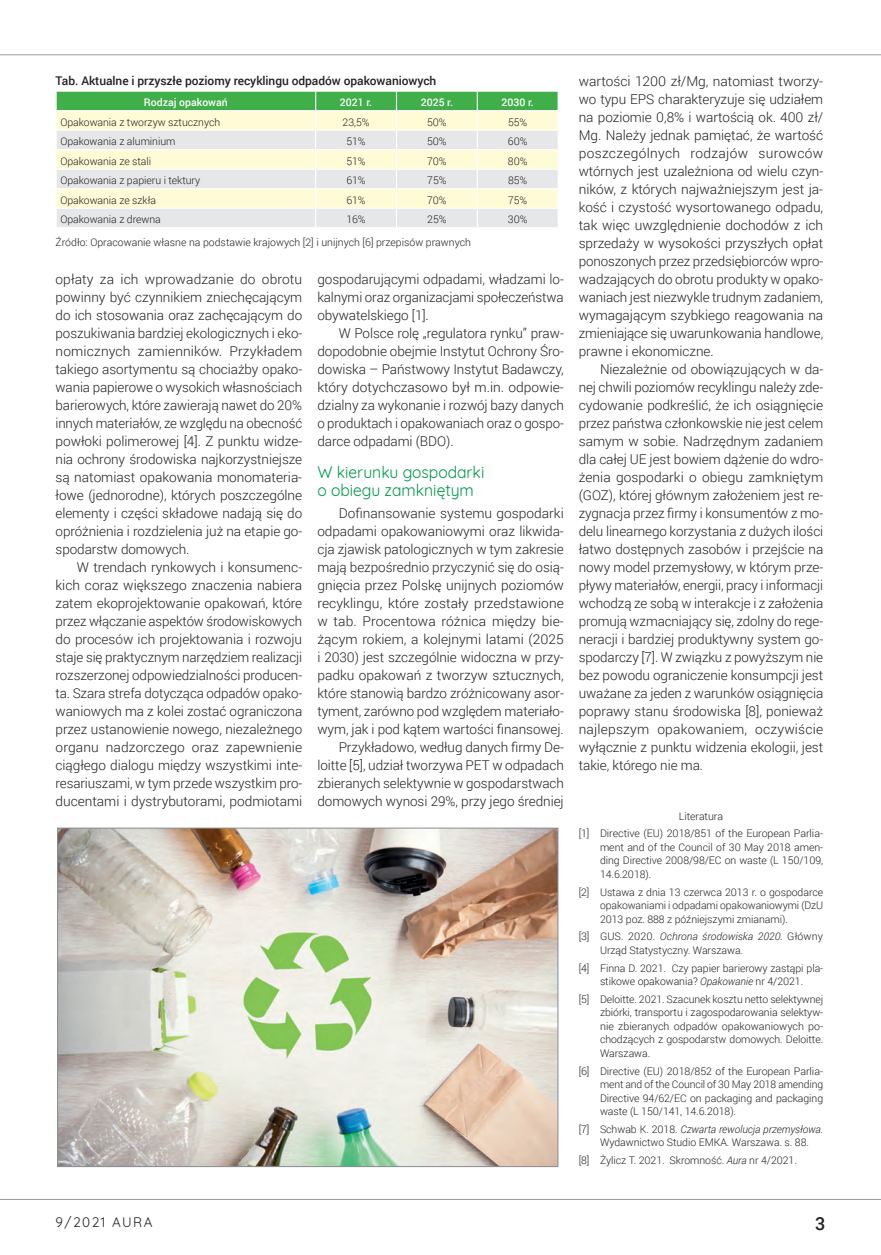
<style>
.page{position:relative;width:881px;height:1255px;background:#fff}
.page>*{position:absolute;margin:0;border:0;box-sizing:border-box;transform-origin:0 0}
.t1{font:500 18px "Roboto";color:#231f20}
.t2{font:16.5px/18px "Quicksand";color:#00984a;scale:.95 1}
.t3{font:300 13.5px/18px "Roboto";letter-spacing:-.005em;color:#231f20;text-align:justify}
.t4{font:13.5px "Quicksand";letter-spacing:.11em;color:#231f20}
.t5{font:500 12px "Roboto";letter-spacing:-.005em;color:#231f20}
.t6{font:300 10.5px/13.5px "Roboto";letter-spacing:-.005em;color:#231f20;text-align:justify}
.t7{font:500 10.5px "Roboto";color:#fff}
.s1{font-style:italic}
</style>
<div class="page">
<hr style="left:0;top:54px;width:881px;height:1px;background:#9b9da0">
<hr style="left:0;top:1199px;width:881px;height:1px;background:#9b9da0">
<svg style="left:56px;top:91px;width:502px;height:136px;background:#dbe8cd"></svg>
<img style="left:59px;top:830px;width:497px;height:335px">
<p class="t5" style="left:56px;top:72px;width:382px">Tab. Aktualne i przyszłe poziomy recyklingu odpadów opakowaniowych</p>
<p class="t7" style="left:144px;top:95px;width:85px">Rodzaj opakowań</p>
<p class="t7" style="left:340px;top:95px;width:34px">2021 r.</p>
<p class="t7" style="left:421px;top:95px;width:34px">2025 r.</p>
<p class="t7" style="left:501px;top:95px;width:34px">2030 r.</p>
<p class="t6" style="left:60px;top:115px;width:161px">Opakowania z tworzyw sztucznych</p>
<p class="t6" style="left:342px;top:115px;width:29px">23,5%</p>
<p class="t6" style="left:427px;top:115px;width:21px">50%</p>
<p class="t6" style="left:508px;top:115px;width:21px">55%</p>
<p class="t6" style="left:60px;top:135px;width:117px">Opakowania z aluminium</p>
<p class="t6" style="left:346px;top:135px;width:21px">51%</p>
<p class="t6" style="left:427px;top:135px;width:21px">50%</p>
<p class="t6" style="left:508px;top:135px;width:21px">60%</p>
<p class="t6" style="left:60px;top:154px;width:92px">Opakowania ze stali</p>
<p class="t6" style="left:346px;top:154px;width:21px">51%</p>
<p class="t6" style="left:427px;top:154px;width:21px">70%</p>
<p class="t6" style="left:508px;top:154px;width:21px">80%</p>
<p class="t6" style="left:60px;top:174px;width:141px">Opakowania z papieru i tektury</p>
<p class="t6" style="left:346px;top:174px;width:21px">61%</p>
<p class="t6" style="left:427px;top:174px;width:21px">75%</p>
<p class="t6" style="left:508px;top:174px;width:21px">85%</p>
<p class="t6" style="left:60px;top:193px;width:97px">Opakowania ze szkła</p>
<p class="t6" style="left:346px;top:193px;width:21px">61%</p>
<p class="t6" style="left:427px;top:193px;width:21px">70%</p>
<p class="t6" style="left:508px;top:193px;width:21px">75%</p>
<p class="t6" style="left:60px;top:213px;width:102px">Opakowania z drewna</p>
<p class="t6" style="left:346px;top:213px;width:21px">16%</p>
<p class="t6" style="left:427px;top:213px;width:21px">25%</p>
<p class="t6" style="left:508px;top:213px;width:21px">30%</p>
<p class="t6" style="left:56px;top:235px;width:417px">Źródło: Opracowanie własne na podstawie krajowych [2] i unijnych [6] przepisów prawnych</p>
<p class="t3" style="left:56px;top:270px;width:248px">opłaty za ich wprowadzanie do obrotu powinny być czynnikiem zniechęcającym do ich stosowania oraz zachęcającym do poszukiwania bardziej ekologicznych i eko&shy;nomicznych zamienników. Przykładem takiego asortymentu są chociażby opako&shy;wania papierowe o wysokich własnościach barierowych, które zawierają nawet do 20% innych materiałów, ze względu na obecność powłoki polimerowej [4]. Z punktu widze&shy;nia ochrony środowiska najkorzystniejsze są natomiast opakowania monomateria&shy;łowe (jednorodne), których poszczególne elementy i części składowe nadają się do opróżnienia i rozdzielenia już na etapie go&shy;spodarstw domowych.</p>
<p class="t3" style="left:56px;top:558px;width:248px;text-indent:21px">W trendach rynkowych i konsumenc&shy;kich coraz większego znaczenia nabiera zatem ekoprojektowanie opakowań, które przez włączanie aspektów środowiskowych do procesów ich projektowania i rozwoju staje się praktycznym narzędziem realizacji rozszerzonej odpowiedzialności producen&shy;ta. Szara strefa dotycząca odpadów opako&shy;waniowych ma z kolei zostać ograniczona przez ustanowienie nowego, niezależnego organu nadzorczego oraz zapewnienie ciągłego dialogu między wszystkimi inte&shy;resariuszami, w tym przede wszystkim pro&shy;ducentami i dystrybutorami, podmiotami</p>
<p class="t3" style="left:317px;top:270px;width:248px">gospodarującymi odpadami, władzami lo&shy;kalnymi oraz organizacjami społeczeństwa obywatelskiego [1].</p>
<p class="t3" style="left:317px;top:324px;width:248px;text-indent:21px">W Polsce rolę „regulatora rynku” praw&shy;dopodobnie obejmie Instytut Ochrony Śro&shy;dowiska – Państwowy Instytut Badawczy, który dotychczasowo był m.in. odpowie&shy;dzialny za wykonanie i rozwój bazy danych o produktach i opakowaniach oraz o gospo&shy;darce odpadami (BDO).</p>
<p class="t2" style="left:317px;top:461px;width:177px">W kierunku gospodarki o obiegu zamkniętym</p>
<p class="t3" style="left:317px;top:504px;width:248px;text-align:right">Dofinansowanie systemu gospodarki odpadami opakowaniowymi oraz likwida&shy;cja zjawisk patologicznych w tym zakresie mają bezpośrednio przyczynić się do osią&shy;gnięcia przez Polskę unijnych poziomów recyklingu, które zostały przedstawione w tab. Procentowa różnica między bie&shy;żącym rokiem, a kolejnymi latami (2025 i 2030) jest szczególnie widoczna w przy&shy;padku opakowań z tworzyw sztucznych, które stanowią bardzo zróżnicowany asor&shy;tyment, zarówno pod względem materiało&shy;wym, jak i pod kątem wartości finansowej.<br>Przykładowo, według danych firmy De&shy;loitte [5], udział tworzywa PET w odpadach zbieranych selektywnie w gospodarstwach domowych wynosi 29%, przy jego średniej</p>
<p class="t3" style="left:579px;top:72px;width:246px">wartości 1200 zł/Mg, natomiast tworzy&shy;wo typu EPS charakteryzuje się udziałem na poziomie 0,8% i wartością ok. 400 zł/ Mg. Należy jednak pamiętać, że wartość poszczególnych rodzajów surowców wtórnych jest uzależniona od wielu czyn&shy;ników, z których najważniejszym jest ja&shy;kość i czystość wysortowanego odpadu, tak więc uwzględnienie dochodów z ich sprzedaży w wysokości przyszłych opłat ponoszonych przez przedsiębiorców wpro&shy;wadzających do obrotu produkty w opako&shy;waniach jest niezwykle trudnym zadaniem, wymagającym szybkiego reagowania na zmieniające się uwarunkowania handlowe, prawne i ekonomiczne.</p>
<p class="t3" style="left:579px;top:360px;width:246px;text-indent:21px">Niezależnie od obowiązujących w da&shy;nej chwili poziomów recyklingu należy zde&shy;cydowanie podkreślić, że ich osiągnięcie przez państwa członkowskie nie jest celem samym w sobie. Nadrzędnym zadaniem dla całej UE jest bowiem dążenie do wdro&shy;żenia gospodarki o obiegu zamkniętym (GOZ), której głównym założeniem jest re&shy;zygnacja przez firmy i konsumentów z mo&shy;delu linearnego korzystania z dużych ilości łatwo dostępnych zasobów i przejście na nowy model przemysłowy, w którym prze&shy;pływy materiałów, energii, pracy i informacji wchodzą ze sobą w interakcje i z założenia promują wzmacniający się, zdolny do rege&shy;neracji i bardziej produktywny system go&shy;spodarczy [7]. W związku z powyższym nie bez powodu ograniczenie konsumpcji jest uważane za jeden z warunków osiągnięcia poprawy stanu środowiska [8], ponieważ najlepszym opakowaniem, oczywiście wyłącznie z punktu widzenia ekologii, jest takie, którego nie ma.</p>
<p class="t6" style="left:579px;top:807px;width:246px;line-height:17.7px;text-align:center">Literatura<br>[1] Directive (EU) 2018/851 of the European Parlia-</p>
<p class="t6" style="left:600px;top:840px;width:225px">ment and of the Council of 30 May 2018 amen&shy;ding Directive 2008/98/EC on waste (L 150/109, 14.6.2018).</p>
<p class="t6" style="left:600px;top:885px;width:225px;text-indent:-21px">[2] Ustawa z dnia 13 czerwca 2013 r. o gospodarce opakowaniami i odpadami opakowaniowymi (DzU 2013 poz. 888 z późniejszymi zmianami).</p>
<p class="t6" style="left:600px;top:929px;width:224px;text-indent:-21px">[3] GUS. 2020. <span class="s1">Ochrona środowiska 2020.</span> Główny<br>Urząd Statystyczny. Warszawa.</p>
<p class="t6" style="left:579px;top:961px;width:246px;text-align:center">[4] Finna D. 2021. Czy papier barierowy zastąpi pla&shy;stikowe opakowania? <span class="s1">Opakowanie</span> nr 4/2021.</p>
<p class="t6" style="left:600px;top:992px;width:225px;text-indent:-21px">[5] Deloitte. 2021. Szacunek kosztu netto selektywnej zbiórki, transportu i zagospodarowania selektyw&shy;nie zbieranych odpadów opakowaniowych po&shy;chodzących z gospodarstw domowych. Deloitte.<br>Warszawa.</p>
<p class="t6" style="left:600px;top:1064px;width:225px;text-indent:-21px">[6] Directive (EU) 2018/852 of the European Parlia&shy;ment and of the Council of 30 May 2018 amending Directive 94/62/EC on packaging and packaging waste (L 150/141, 14.6.2018).</p>
<p class="t6" style="left:600px;top:1122px;width:225px;text-indent:-21px">[7] Schwab K. 2018. <span class="s1">Czwarta rewolucja przemysłowa.<br></span>Wydawnictwo Studio EMKA. Warszawa. s. 88.</p>
<p class="t6" style="left:579px;top:1153px;width:220px">[8] Żylicz T. 2021. Skromność. <span class="s1">Aura</span> nr 4/2021.</p>
<p class="t4" style="left:56px;top:1211px;width:98px">9/2021 AURA</p>
<h1 class="t1" style="left:815px;top:1210px;width:12px">3</h1>
</div>
